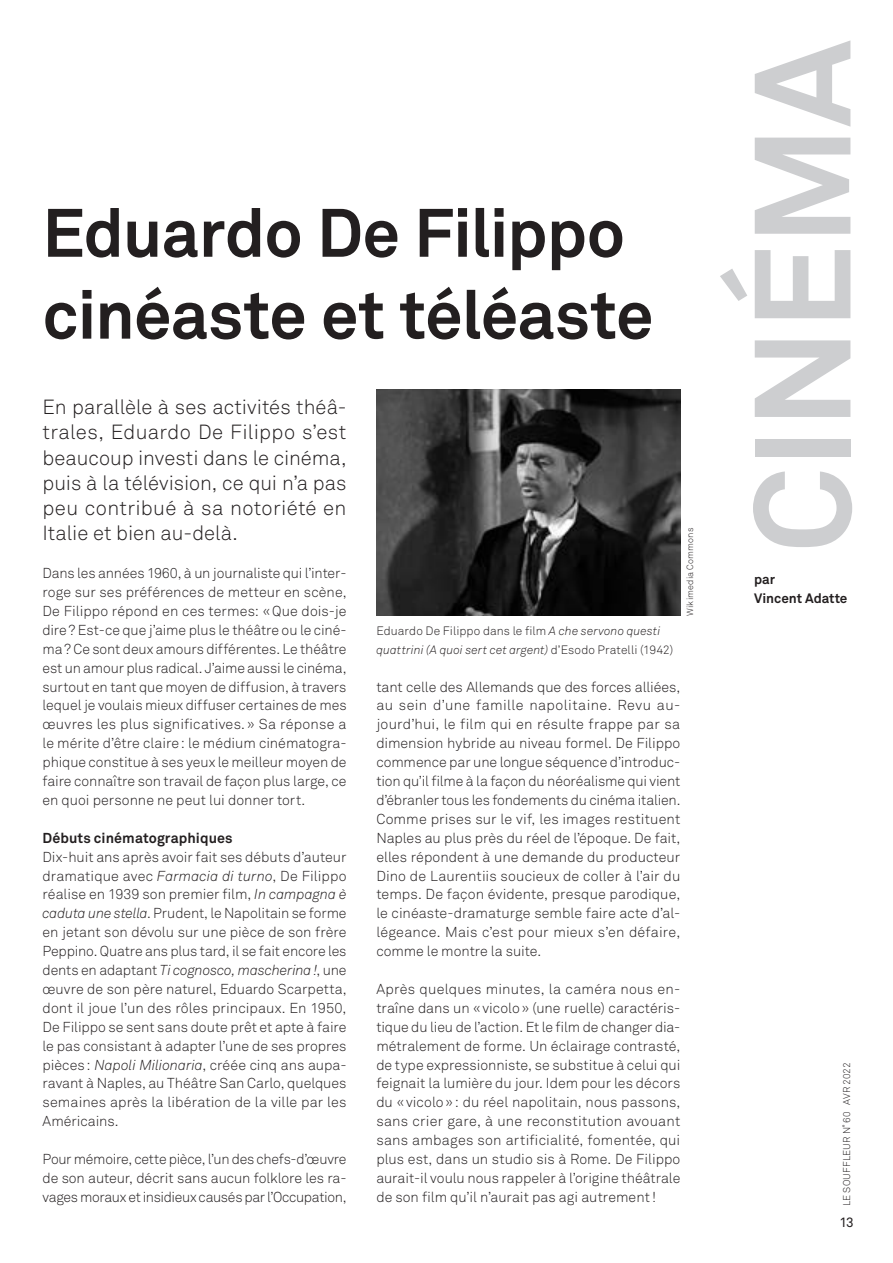
<style>
.page{position:relative;width:893px;height:1263px;background:#fff}
.page>*{position:absolute;margin:0;border:0;box-sizing:border-box;transform-origin:0 0}
.t1{font:700 135px "Akkurat";color:#cdced0}
.t2{font:700 67.5px/81.9px "Akkurat";letter-spacing:-.015em;color:#231f20}
.t3{font:300 20.25px/25.2px "Akkurat";letter-spacing:.005em;color:#231f20;text-align:justify}
.t4{font:300 14.25px/18.9px "Akkurat";color:#231f20;text-align:justify}
.t5{font:700 14.25px "Akkurat";letter-spacing:.005em;color:#231f20}
.t6{font:700 13.5px/18.9px "Akkurat";color:#231f20}
.t7{font:13.5px "Akkurat";color:#231f20}
.t8{font:300 12px/18.9px "Akkurat";letter-spacing:.005em;color:#231f20}
.t9{font:300 9.75px "Akkurat";letter-spacing:.015em;color:#231f20}
.t10{font:300 9px "Akkurat";letter-spacing:.02em;color:#231f20}
.s1{font-style:italic}
</style>
<div class="page">
<img style="left:376px;top:389px;width:304px;height:227px">
<h2 class="t2" style="left:43px;top:191px;width:612px">Eduardo De Filippo cinéaste et téléaste</h2>
<h3 class="t3" style="left:43px;top:394px;width:306px">En parallèle à ses activités théâ&shy;trales, Eduardo De Filippo s’est beaucoup investi dans le cinéma, puis à la télévision, ce qui n’a pas peu contribué à sa notoriété en Italie et bien au-delà.</h3>
<p class="t4" style="left:43px;top:563px;width:306px">Dans les années 1960, à un journaliste qui l’inter&shy;roge sur ses préférences de metteur en scène, De Filippo répond en ces termes: «Que dois-je dire? Est-ce que j’aime plus le théâtre ou le ciné&shy;ma? Ce sont deux amours différentes. Le théâtre est un amour plus radical. J’aime aussi le cinéma, surtout en tant que moyen de diffusion, à travers lequel je voulais mieux diffuser certaines de mes œuvres les plus significatives. » Sa réponse a le mérite d’être claire: le médium cinématogra&shy;phique constitue à ses yeux le meilleur moyen de faire connaître son travail de façon plus large, ce en quoi personne ne peut lui donner tort.</p>
<p class="t5" style="left:43px;top:829px;width:192px">Débuts cinématographiques</p>
<p class="t4" style="left:43px;top:847px;width:306px">Dix-huit ans après avoir fait ses débuts d’auteur dramatique avec <span class="s1">Farmacia di turno</span>, De Filippo réalise en 1939 son premier film, <span class="s1">In campagna è caduta une stella</span>. Prudent, le Napolitain se forme en jetant son dévolu sur une pièce de son frère Peppino. Quatre ans plus tard, il se fait encore les dents en adaptant <span class="s1">Ti cognosco, mascherina!</span>, une œuvre de son père naturel, Eduardo Scarpetta, dont il joue l’un des rôles principaux. En 1950, De Filippo se sent sans doute prêt et apte à faire le pas consistant à adapter l’une de ses propres pièces: <span class="s1">Napoli Milionaria</span>, créée cinq ans aupa&shy;ravant à Naples, au Théâtre San Carlo, quelques semaines après la libération de la ville par les Américains.</p>
<p class="t4" style="left:43px;top:1149px;width:306px">Pour mémoire, cette pièce, l’un des chefs-d’œuvre de son auteur, décrit sans aucun folklore les ra&shy;vages moraux et insidieux causés par l’Occupation,</p>
<p class="t8" style="left:376px;top:621px;width:298px">Eduardo De Filippo dans le film <span class="s1">A che servono questi quattrini (A quoi sert cet argent)</span> d’Esodo Pratelli (1942)</p>
<p class="t10" style="left:684px;top:616px;width:90px;rotate:-90deg">Wikimedia Commons</p>
<p class="t4" style="left:376px;top:677px;width:306px">tant celle des Allemands que des forces alliées, au sein d’une famille napolitaine. Revu au&shy;jourd’hui, le film qui en résulte frappe par sa dimension hybride au niveau formel. De Filippo commence par une longue séquence d’introduc&shy;tion qu’il filme à la façon du néoréalisme qui vient d’ébranler tous les fondements du cinéma italien.<br>Comme prises sur le vif, les images restituent Naples au plus près du réel de l’époque. De fait, elles répondent à une demande du producteur Dino de Laurentiis soucieux de coller à l’air du temps. De façon évidente, presque parodique, le cinéaste-dramaturge semble faire acte d’al&shy;légeance. Mais c’est pour mieux s’en défaire, comme le montre la suite.</p>
<p class="t4" style="left:376px;top:979px;width:306px">Après quelques minutes, la caméra nous en&shy;traîne dans un «vicolo» (une ruelle) caractéris&shy;tique du lieu de l’action. Et le film de changer dia&shy;métralement de forme. Un éclairage contrasté, de type expressionniste, se substitue à celui qui feignait la lumière du jour. Idem pour les décors du «vicolo»: du réel napolitain, nous passons, sans crier gare, à une reconstitution avouant sans ambages son artificialité, fomentée, qui plus est, dans un studio sis à Rome. De Filippo aurait-il voulu nous rappeler à l’origine théâtrale de son film qu’il n’aurait pas agi autrement!</p>
<h1 class="t1" style="left:718px;top:552px;width:514px;rotate:-90deg">CINÉMA</h1>
<p class="t6" style="left:754px;top:570px;width:95px">par<br>Vincent Adatte</p>
<p class="t9" style="left:841px;top:1206px;width:145px;rotate:-90deg">LE SOUFFLEUR N˚ 60 AVR 2022</p>
<p class="t7" style="left:839px;top:1214px;width:16px">13</p>
</div>
